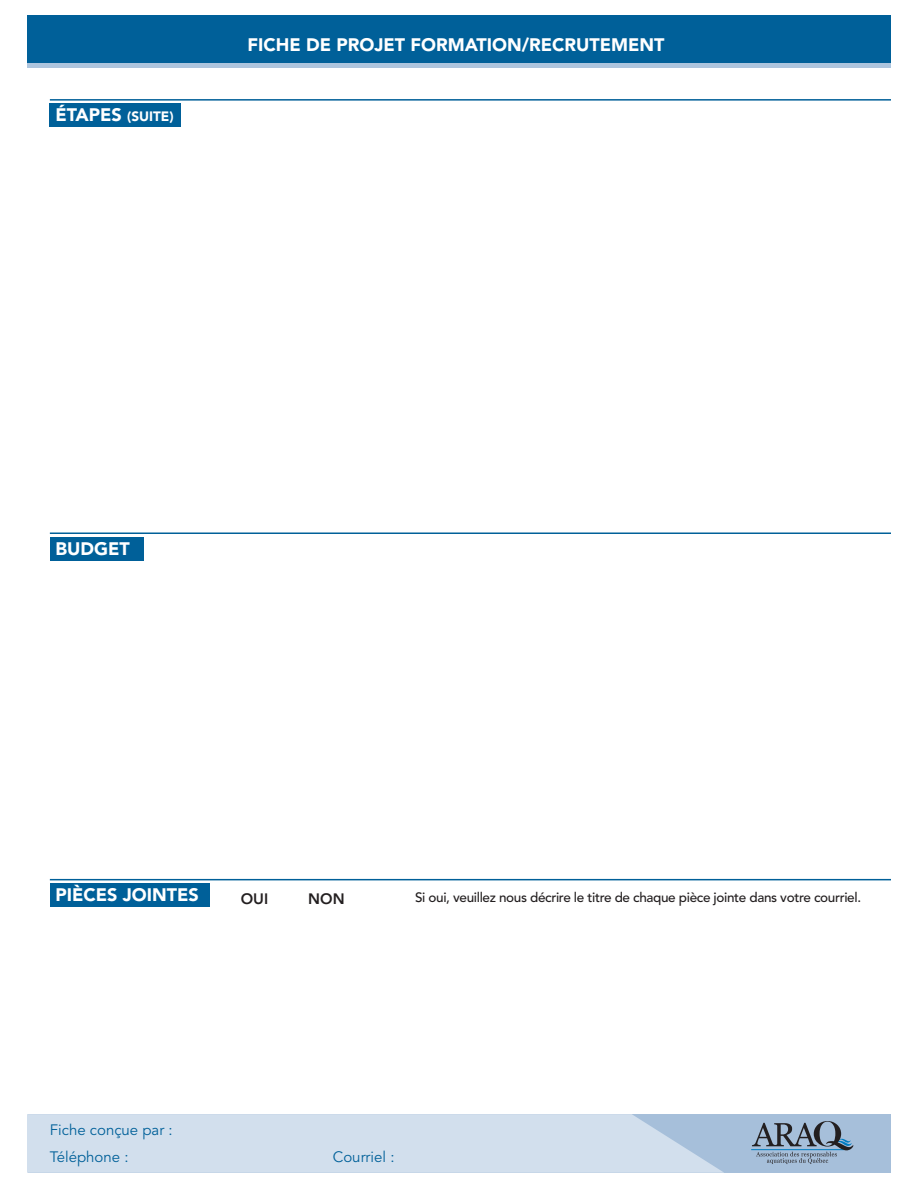
<style>
.page{position:relative;width:918px;height:1188px;background:#fff}
.page>*{position:absolute;margin:0;border:0;box-sizing:border-box;transform-origin:0 0}
.t1{font:900 18px "Avenir";color:#fff}
.t2{font:15px/26.7px "Avenir";color:#006099}
.t3{font:800 15px "Avenir";color:#231f20}
.t4{font:500 13.5px "Avenir";letter-spacing:-.025em;color:#231f20}
.t5{font:900 13.5px "Avenir";color:#fff}
.s1{font-size:18px}
</style>
<div class="page">
<div style="left:27px;top:20px;width:864px;height:48px;background:#adc5de"></div>
<div style="left:0;top:15px;width:918px;height:48px;background:#006099"></div>
<div style="left:29px;top:1114px;width:862px;height:59px;background:#a6bfda"></div>
<svg style="left:27px;top:1114px;width:697px;height:59px;background:#cedceb"></svg>
<div style="left:50px;top:537px;width:94px;height:24px;background:#006099"></div>
<div style="left:50px;top:883px;width:159px;height:24px;background:#006099"></div>
<hr style="left:50px;top:533px;width:841px;height:1px;background:#006099">
<hr style="left:50px;top:879px;width:841px;height:1px;background:#006099">
<hr style="left:751px;top:1149px;width:93px;height:1px;background:#007cc2">
<svg style="left:752px;top:1121px;width:102px;height:43px"></svg>
<div style="left:0;top:0;width:27px;height:220px;background:#fff"></div>
<div style="left:891px;top:0;width:27px;height:220px;background:#fff"></div>
<div style="left:50px;top:103px;width:131px;height:24px;background:#006099"></div>
<hr style="left:50px;top:99px;width:841px;height:2px;background:#006099">
<p class="t5" style="left:56px;top:111px;width:120px"><span class="s1">ÉTAPES</span> (SUITE)</p>
<h1 class="t1" style="left:248px;top:38px;width:418px">FICHE DE PROJET FORMATION/RECRUTEMENT</h1>
<h1 class="t1" style="left:56px;top:541px;width:76px">BUDGET</h1>
<h1 class="t1" style="left:56px;top:887px;width:145px">PIÈCES JOINTES</h1>
<p class="t3" style="left:241px;top:887px;width:29px">OUI</p>
<p class="t3" style="left:308px;top:887px;width:38px">NON</p>
<p class="t4" style="left:415px;top:886px;width:448px">Si oui, veuillez nous décrire le titre de chaque pièce jointe dans votre courriel.</p>
<p class="t2" style="left:50px;top:1117px;width:124px">Fiche conçue par :<br>Téléphone :</p>
<p class="t2" style="left:333px;top:1143px;width:63px">Courriel :</p>
</div>
